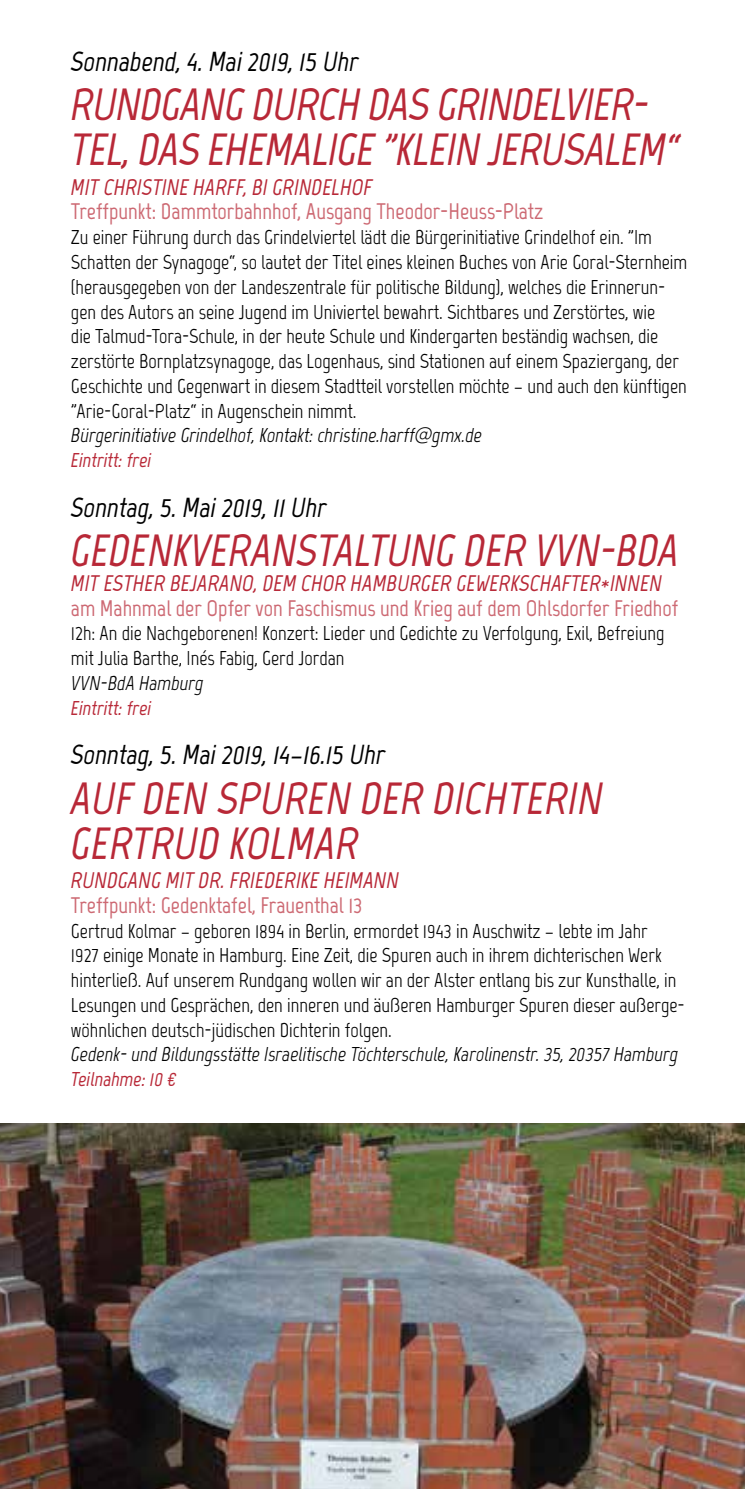
<style>
.page{position:relative;width:745px;height:1489px;background:#fff}
.page>*{position:absolute;margin:0;border:0;box-sizing:border-box;transform-origin:0 0}
.t1{font:italic 700 45px/45px "Marvel";letter-spacing:-.01em;color:#b82837}
.t2{font:italic 700 27.5px "Marvel";color:#000}
.t3{font:700 22.5px "Marvel";color:#cd6973}
.t4{font:italic 700 22.5px "Marvel";color:#b82837}
.t5{font:20px/24.8px "Marvel";color:#000}
.t6{font:italic 20px "Marvel";color:#000}
.t7{font:italic 700 20px "Marvel";color:#b82837}
</style>
<div class="page">
<img style="left:0;top:1123px;width:744px;height:365px">
<h2 class="t2" style="left:71px;top:45px;width:289px">Sonnabend, 4. Mai 2019, 15 Uhr</h2>
<h1 class="t1" style="left:71px;top:82px;width:610px">RUNDGANG DURCH DAS GRINDELVIER-<br>TEL, DAS EHEMALIGE "KLEIN JERUSALEM“</h1>
<p class="t4" style="left:71px;top:173px;width:303px">MIT CHRISTINE HARFF, BI GRINDELHOF</p>
<p class="t3" style="left:71px;top:198px;width:473px">Treffpunkt: Dammtorbahnhof, Ausgang Theodor-Heuss-Platz</p>
<p class="t5" style="left:71px;top:225px;width:617px">Zu einer Führung durch das Grindelviertel lädt die Bürgerinitiative Grindelhof ein. "Im Schatten der Synagoge“, so lautet der Titel eines kleinen Buches von Arie Goral-Sternheim (herausgegeben von der Landeszentrale für politische Bildung), welches die Erinnerun&shy;gen des Autors an seine Jugend im Univiertel bewahrt. Sichtbares und Zerstörtes, wie<br>die Talmud-Tora-Schule, in der heute Schule und Kindergarten beständig wachsen, die zerstörte Bornplatzsynagoge, das Logenhaus, sind Stationen auf einem Spaziergang, der Geschichte und Gegenwart in diesem Stadtteil vorstellen möchte – und auch den künftigen "Arie-Goral-Platz“ in Augenschein nimmt.</p>
<p class="t6" style="left:71px;top:423px;width:412px">Bürgerinitiative Grindelhof, Kontakt: christine.harff@gmx.de</p>
<p class="t7" style="left:71px;top:448px;width:82px">Eintritt: frei</p>
<h2 class="t2" style="left:71px;top:490px;width:257px">Sonntag, 5. Mai 2019, 11 Uhr</h2>
<h1 class="t1" style="left:71px;top:528px;width:609px">GEDENKVERANSTALTUNG DER VVN-BDA</h1>
<p class="t4" style="left:71px;top:569px;width:592px">MIT ESTHER BEJARANO, DEM CHOR HAMBURGER GEWERKSCHAFTER*INNEN</p>
<p class="t3" style="left:71px;top:594px;width:608px">am Mahnmal der Opfer von Faschismus und Krieg auf dem Ohlsdorfer Friedhof</p>
<p class="t5" style="left:71px;top:621px;width:594px">12h: An die Nachgeborenen! Konzert: Lieder und Gedichte zu Verfolgung, Exil, Befreiung mit Julia Barthe, Inés Fabig, Gerd Jordan</p>
<p class="t6" style="left:71px;top:671px;width:134px">VVN-BdA Hamburg</p>
<p class="t7" style="left:71px;top:695px;width:82px">Eintritt: frei</p>
<h2 class="t2" style="left:71px;top:738px;width:316px">Sonntag, 5. Mai 2019, 14–16.15 Uhr</h2>
<h1 class="t1" style="left:71px;top:775px;width:533px">AUF DEN SPUREN DER DICHTERIN<br>GERTRUD KOLMAR</h1>
<p class="t4" style="left:71px;top:866px;width:329px">RUNDGANG MIT DR. FRIEDERIKE HEIMANN</p>
<p class="t3" style="left:71px;top:891px;width:293px">Treffpunkt: Gedenktafel, Frauenthal 13</p>
<p class="t5" style="left:71px;top:918px;width:615px">Gertrud Kolmar – geboren 1894 in Berlin, ermordet 1943 in Auschwitz – lebte im Jahr<br>1927 einige Monate in Hamburg. Eine Zeit, die Spuren auch in ihrem dichterischen Werk hinterließ. Auf unserem Rundgang wollen wir an der Alster entlang bis zur Kunsthalle, in Lesungen und Gesprächen, den inneren und äußeren Hamburger Spuren dieser außerge&shy;wöhnlichen deutsch-jüdischen Dichterin folgen.</p>
<p class="t6" style="left:71px;top:1042px;width:608px">Gedenk- und Bildungsstätte Israelitische Töchterschule, Karolinenstr. 35, 20357 Hamburg</p>
<p class="t7" style="left:71px;top:1067px;width:107px">Teilnahme: 10 €</p>
</div>
